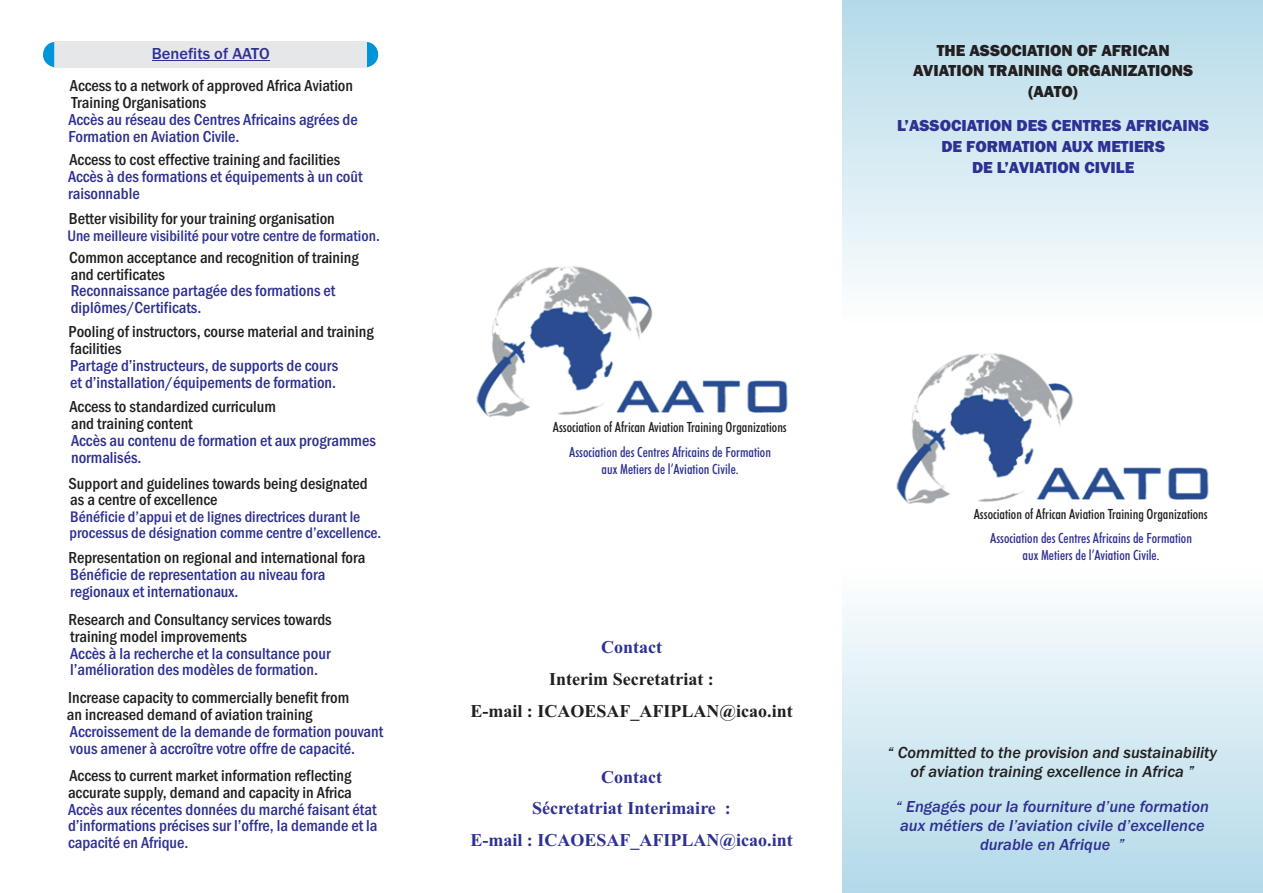
<style>
.page{position:relative;width:1263px;height:893px;background:#fff}
.page>*{position:absolute;margin:0;border:0;box-sizing:border-box;transform-origin:0 0}
.t1{font:700 18px/32px "Times";color:#2e3092;text-align:center}
.t2{font:700 18px/32px "Times";color:#231f20;text-align:center}
.t3{font:500 condensed 16.5px/16.8px "Franklin Gothic";color:#231f20}
.t4{font:500 condensed 16.5px/16.8px "Franklin Gothic";color:#2e3092}
.t5{font:italic 500 16.5px/18.8px "Franklin Gothic";color:#2e3092;text-align:center}
.t6{font:italic 500 16.5px/18.8px "Franklin Gothic";color:#231f20;text-align:center}
.t7{font:800 16.5px/20.5px "Franklin Gothic";color:#2e3092;text-align:center}
.t8{font:800 16.5px/20.5px "Franklin Gothic";color:#231f20;text-align:center}
.t9{font:500 16.5px "Franklin Gothic";color:#2e3092}
.t10{font:500 condensed 15.9px/16.2px "Franklin Gothic";color:#2e3092}
.t11{font:500 condensed 14.1px/17px "Futura BT";color:#2e3092;text-align:center}
.t12{font:500 condensed 14.1px "Futura BT";color:#231f20}
</style>
<div class="page">
<div style="left:54px;top:41px;width:313px;height:27px;background:#e6e7e9"></div>
<svg style="left:43px;top:42px;width:11px;height:25px"></svg>
<svg style="left:367px;top:42px;width:12px;height:25px"></svg>
<div style="left:842px;top:0;width:421px;height:323px;background:linear-gradient(to bottom,#b3dae8,#fdfefe)"></div>
<div style="left:842px;top:570px;width:421px;height:323px;background:linear-gradient(to bottom,#fdfefe,#b2d9e8)"></div>
<img style="left:896px;top:353px;width:313px;height:151px">
<img style="left:476px;top:266px;width:312px;height:151px">
<hr style="left:152px;top:60px;width:118px;height:1px;background:#2e3092">
<p class="t9" style="left:152px;top:47px;width:119px">Benefits of AATO</p>
<p class="t3" style="left:70px;top:78px;width:285px">Access to a network of approved Africa Aviation<br>Training Organisations</p>
<p class="t4" style="left:68px;top:112px;width:291px">Accès au réseau des Centres Africains agrées de<br>Formation en Aviation Civile.</p>
<p class="t3" style="left:69px;top:153px;width:272px">Access to cost effective training and facilities</p>
<p class="t4" style="left:68px;top:170px;width:296px">Accès à des formations et équipements à un coût raisonnable</p>
<p class="t3" style="left:69px;top:212px;width:267px">Better visibility for your training organisation</p>
<p class="t10" style="left:67px;top:228px;width:314px">Une meilleure visibilité pour votre centre de formation.</p>
<p class="t3" style="left:69px;top:250px;width:291px">Common acceptance and recognition of training and certificates</p>
<p class="t4" style="left:71px;top:284px;width:266px">Reconnaissance partagée des formations et diplômes/Certificats.</p>
<p class="t3" style="left:69px;top:325px;width:307px">Pooling of instructors, course material and training facilities</p>
<p class="t4" style="left:70px;top:358px;width:269px">Partage d’instructeurs, de supports de cours et d’installation/équipements de formation.</p>
<p class="t3" style="left:69px;top:400px;width:208px">Access to standardized curriculum and training content</p>
<p class="t4" style="left:71px;top:433px;width:306px">Accès au contenu de formation et aux programmes normalisés.</p>
<p class="t3" style="left:69px;top:476px;width:301px">Support and guidelines towards being designated as a centre of excellence</p>
<p class="t10" style="left:69px;top:510px;width:313px">Bénéficie d’appui et de lignes directrices durant le processus de désignation comme centre d’excellence.</p>
<p class="t3" style="left:69px;top:551px;width:298px">Representation on regional and international fora</p>
<p class="t4" style="left:70px;top:568px;width:257px">Bénéficie de representation au niveau fora regionaux et internationaux.</p>
<p class="t3" style="left:69px;top:612px;width:265px">Research and Consultancy services towards training model improvements</p>
<p class="t4" style="left:70px;top:646px;width:262px">Accès à la recherche et la consultance pour l’amélioration des modèles de formation.</p>
<p class="t3" style="left:67px;top:691px;width:284px">Increase capacity to commercially benefit from an increased demand of aviation training</p>
<p class="t4" style="left:70px;top:724px;width:315px">Accroissement de la demande de formation pouvant vous amener à accroître votre offre de capacité.</p>
<p class="t3" style="left:68px;top:768px;width:285px">Access to current market information reflecting accurate supply, demand and capacity in Africa</p>
<p class="t4" style="left:68px;top:802px;width:311px;text-align:justify">Accès aux récentes données du marché faisant état d’informations précises sur l’offre, la demande et la capacité en Afrique.</p>
<p class="t12" style="left:553px;top:422px;width:235px">Association of African Aviation Training Organizations</p>
<p class="t11" style="left:569px;top:444px;width:203px">Association des Centres Africains de Formation aux Metiers de l’Aviation Civile.</p>
<p class="t1" style="left:601px;top:633px;width:62px">Contact</p>
<p class="t2" style="left:470px;top:665px;width:324px">Interim Secretatriat :<br>E-mail : ICAOESAF_AFIPLAN@icao.int</p>
<p class="t1" style="left:470px;top:762px;width:324px">Contact<br>Sécretatriat Interimaire :<br>E-mail : ICAOESAF_AFIPLAN@icao.int</p>
<p class="t8" style="left:913px;top:41px;width:282px">THE ASSOCIATION OF AFRICAN<br>AVIATION TRAINING ORGANIZATIONS (AATO)</p>
<p class="t7" style="left:897px;top:117px;width:314px">L’ASSOCIATION DES CENTRES AFRICAINS<br>DE FORMATION AUX METIERS<br>DE L’AVIATION CIVILE</p>
<p class="t12" style="left:974px;top:508px;width:235px">Association of African Aviation Training Organizations</p>
<p class="t11" style="left:990px;top:531px;width:203px">Association des Centres Africains de Formation aux Metiers de l’Aviation Civile.</p>
<p class="t6" style="left:888px;top:745px;width:331px">“ Committed to the provision and sustainability of aviation training excellence in Africa ”</p>
<p class="t5" style="left:896px;top:799px;width:314px">“ Engagés pour la fourniture d’une formation aux métiers de l’aviation civile d’excellence durable en Afrique ”</p>
</div>
